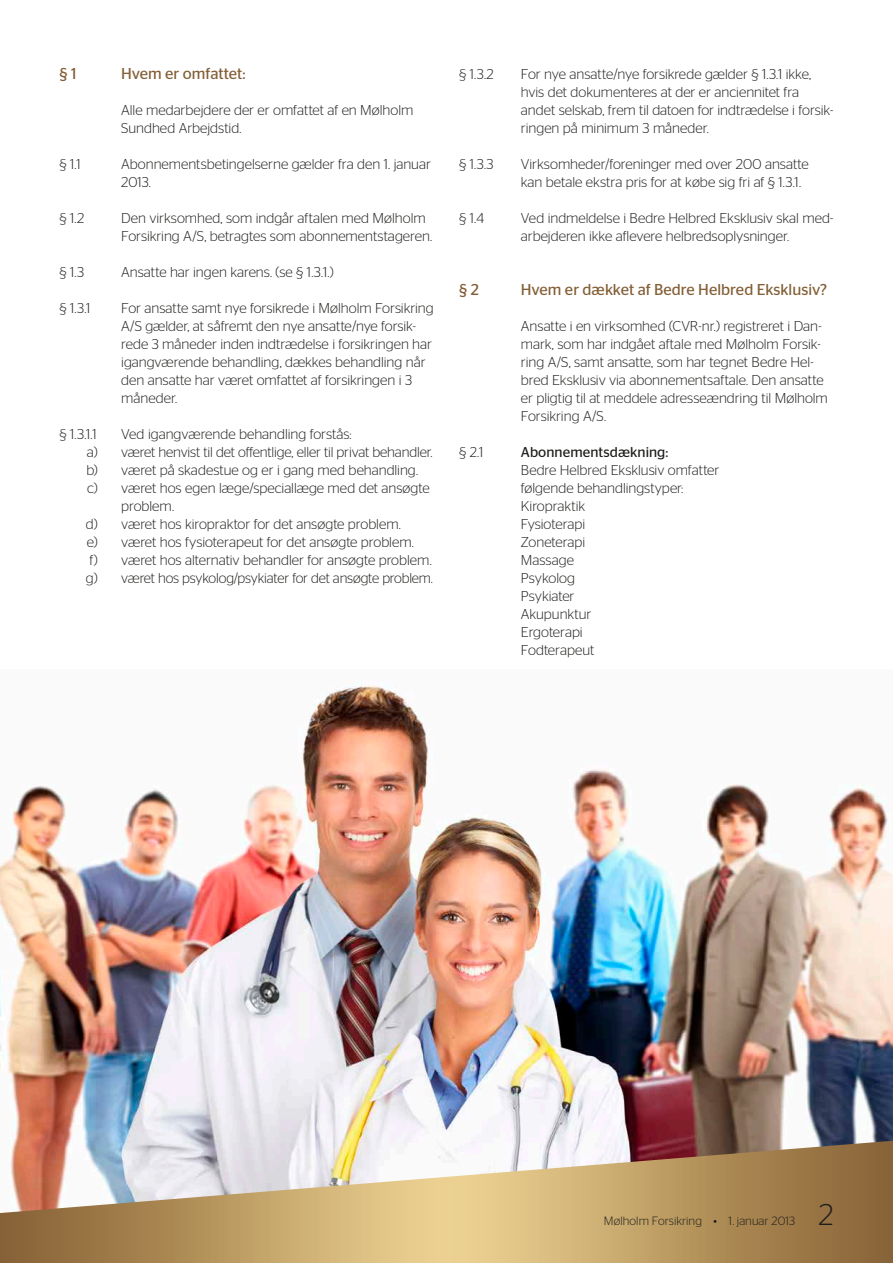
<style>
.page{position:relative;width:893px;height:1263px;background:#fff}
.page>*{position:absolute;margin:0;border:0;box-sizing:border-box;transform-origin:0 0}
.t1{font:300 30px "Stag Sans";color:#1d1d1b}
.t2{font:15.75px "Stag Sans";color:#835e36}
.t3{font:300 14.25px/18px "Stag Sans";color:#1d1d1b}
.t4{font:14.25px "Stag Sans";letter-spacing:.005em;color:#1d1d1b}
.t5{font:300 12px "Stag Sans";letter-spacing:.005em;color:#1d1d1b}
</style>
<div class="page">
<img style="left:0;top:681px;width:893px;height:460px">
<svg style="left:0;top:1141px;width:893px;height:122px;background:#c4a982"></svg>
<p class="t2" style="left:60px;top:64px;width:18px">§ 1</p>
<p class="t2" style="left:121px;top:64px;width:126px">Hvem er omfattet:</p>
<p class="t3" style="left:121px;top:100px;width:294px">Alle medarbejdere der er omfattet af en Mølholm<br>Sundhed Arbejdstid.</p>
<p class="t3" style="left:60px;top:154px;width:23px">§ 1.1</p>
<p class="t3" style="left:121px;top:154px;width:311px">Abonnementsbetingelserne gælder fra den 1. januar<br>2013.</p>
<p class="t3" style="left:60px;top:208px;width:26px">§ 1.2</p>
<p class="t3" style="left:121px;top:208px;width:312px">Den virksomhed, som indgår aftalen med Mølholm<br>Forsikring A/S, betragtes som abonnementstageren.</p>
<p class="t3" style="left:60px;top:262px;width:26px">§ 1.3</p>
<p class="t3" style="left:121px;top:262px;width:214px">Ansatte har ingen karens. (se § 1.3.1.)</p>
<p class="t3" style="left:60px;top:298px;width:32px">§ 1.3.1</p>
<p class="t3" style="left:121px;top:298px;width:314px">For ansatte samt nye forsikrede i Mølholm Forsikring A/S gælder, at såfremt den nye ansatte/nye forsik&shy;rede 3 måneder inden indtrædelse i forsikringen har igangværende behandling, dækkes behandling når den ansatte har været omfattet af forsikringen i 3 måneder.</p>
<p class="t3" style="left:60px;top:424px;width:39px">§ 1.3.1.1</p>
<p class="t3" style="left:121px;top:424px;width:232px">Ved igangværende behandling forstås:</p>
<p class="t3" style="left:87px;top:442px;width:347px">a) været henvist til det offentlige, eller til privat behandler.</p>
<p class="t3" style="left:87px;top:460px;width:333px">b) været på skadestue og er i gang med behandling.</p>
<p class="t3" style="left:87px;top:478px;width:344px">c) været hos egen læge/speciallæge med det ansøgte</p>
<p class="t3" style="left:121px;top:496px;width:54px">problem.</p>
<p class="t3" style="left:86px;top:514px;width:316px">d) været hos kiropraktor for det ansøgte problem.</p>
<p class="t3" style="left:87px;top:532px;width:329px">e) været hos fysioterapeut for det ansøgte problem.</p>
<p class="t3" style="left:90px;top:550px;width:344px">f) været hos alternativ behandler for ansøgte problem.</p>
<p class="t3" style="left:86px;top:568px;width:348px">g) været hos psykolog/psykiater for det ansøgte problem.</p>
<p class="t3" style="left:459px;top:64px;width:36px">§ 1.3.2</p>
<p class="t3" style="left:521px;top:64px;width:314px">For nye ansatte/nye forsikrede gælder § 1.3.1 ikke, hvis det dokumenteres at der er anciennitet fra andet selskab, frem til datoen for indtrædelse i forsik&shy;ringen på minimum 3 måneder.</p>
<p class="t3" style="left:459px;top:154px;width:36px">§ 1.3.3</p>
<p class="t3" style="left:521px;top:154px;width:289px">Virksomheder/foreninger med over 200 ansatte kan betale ekstra pris for at købe sig fri af § 1.3.1.</p>
<p class="t3" style="left:459px;top:208px;width:26px">§ 1.4</p>
<p class="t3" style="left:521px;top:208px;width:314px">Ved indmeldelse i Bedre Helbred Eksklusiv skal med&shy;arbejderen ikke aflevere helbredsoplysninger.</p>
<p class="t2" style="left:459px;top:280px;width:21px">§ 2</p>
<p class="t2" style="left:521px;top:280px;width:308px">Hvem er dækket af Bedre Helbred Eksklusiv?</p>
<p class="t3" style="left:521px;top:316px;width:308px">Ansatte i en virksomhed (CVR-nr.) registreret i Dan&shy;mark, som har indgået aftale med Mølholm Forsik&shy;ring A/S, samt ansatte, som har tegnet Bedre Hel&shy;bred Eksklusiv via abonnementsaftale. Den ansatte er pligtig til at meddele adresseændring til Mølholm Forsikring A/S.</p>
<p class="t3" style="left:459px;top:442px;width:26px">§ 2.1</p>
<p class="t4" style="left:521px;top:443px;width:149px">Abonnementsdækning:</p>
<p class="t3" style="left:521px;top:460px;width:200px">Bedre Helbred Eksklusiv omfatter følgende behandlingstyper:<br>Kiropraktik<br>Fysioterapi<br>Zoneterapi<br>Massage<br>Psykolog<br>Psykiater<br>Akupunktur<br>Ergoterapi<br>Fodterapeut</p>
<p class="t5" style="left:604px;top:1214px;width:193px">Mølholm Forsikring • 1. januar 2013</p>
<h1 class="t1" style="left:818px;top:1197px;width:17px">2</h1>
</div>
